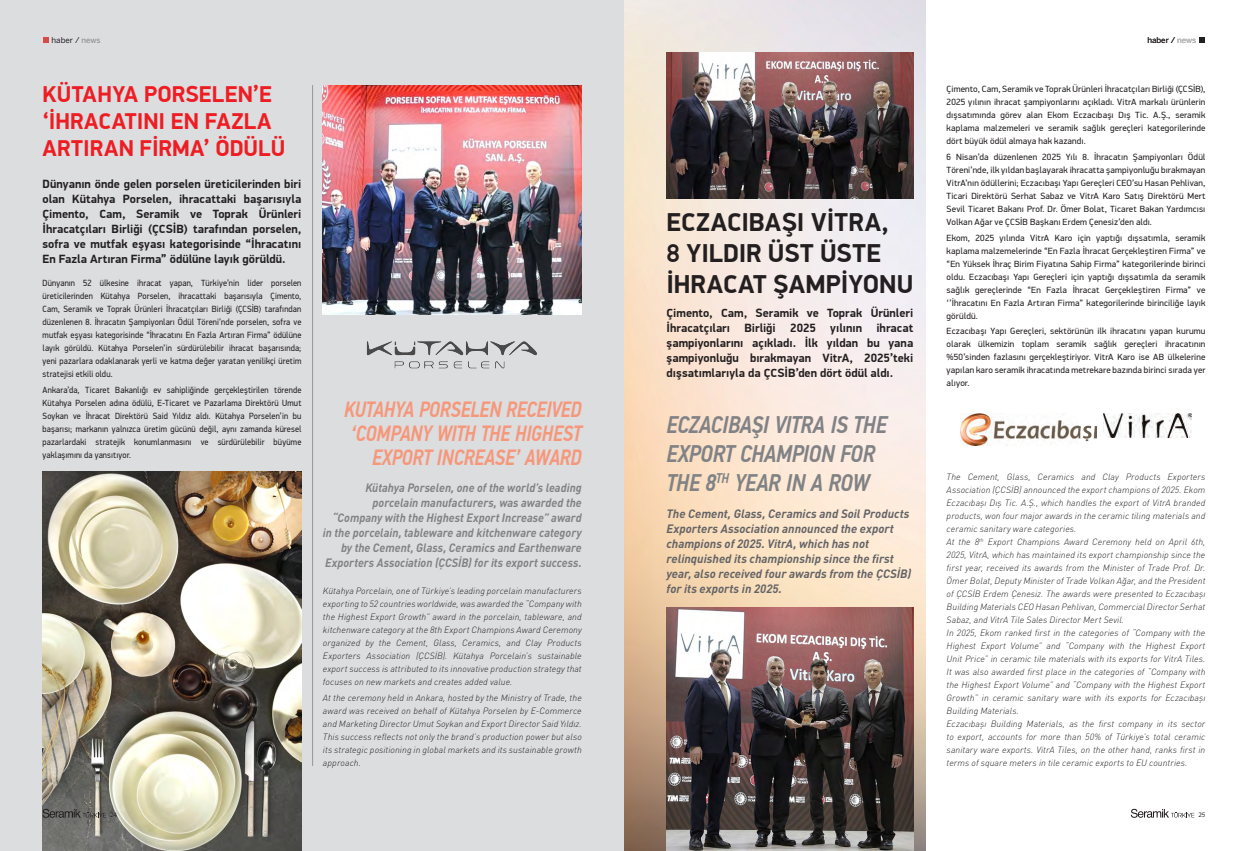
<style>
.page{position:relative;width:1248px;height:851px;background:#fff}
.page>*{position:absolute;margin:0;border:0;box-sizing:border-box;transform-origin:0 0}
.t1{font:700 26px/31px "PF Din Display Pro";color:#231f20}
.t2{font:italic 500 24px/29px "PF Din Text Cond Pro";letter-spacing:-.01em;color:#808285}
.t3{font:700 23px/27px "PF Din Display Pro";letter-spacing:.005em;color:#ee1d23}
.t4{font:italic 500 22px/24px "PF Din Text Cond Pro";letter-spacing:-.01em;color:#f6977a;text-align:right;scale:.95 1}
.t5{font:700 12px/15px "PF Din Display Pro";letter-spacing:.005em;color:#231f20;text-align:justify}
.t6{font:italic 700 12px/15px "DIN Pro";color:#808285;text-align:right;scale:.94 1}
.t7{font:italic 700 12px/15px "DIN Pro";color:#636366}
.t8{font:italic 300 9px/13px "DIN Pro";letter-spacing:.01em;color:#231f20;text-align:justify}
.t9{font:9px/13px "PF Din Display Pro";letter-spacing:.015em;color:#231f20;text-align:justify}
.t10{font:9px/13px "PF Din Display Pro";letter-spacing:.015em;color:#231f20;text-align:justify;scale:.92 1}
.t11{font:8px "Benton Sans";color:#231f20}
.t12{font:6.5px "Syntax LT Std";color:#231f20}
.s1{color:#808285}
</style>
<div class="page">
<div style="left:0;top:0;width:624px;height:850px;background:#dcdddf"></div>
<img style="left:323px;top:85px;width:258px;height:229px">
<hr style="left:312px;top:85px;width:1px;height:680px;background:#939598">
<img style="left:366px;top:341px;width:171px;height:28px">
<img style="left:43px;top:471px;width:258px;height:379px">
<svg style="left:43px;top:37px;width:5px;height:6px"></svg>
<svg style="left:1130px;top:808px;width:64px;height:9px"></svg>
<svg style="left:43px;top:808px;width:63px;height:9px"></svg>
<img style="left:624px;top:0;width:301px;height:850px">
<img style="left:666px;top:607px;width:247px;height:243px">
<img style="left:666px;top:52px;width:247px;height:146px">
<img style="left:960px;top:413px;width:136px;height:32px">
<img style="left:1103px;top:413px;width:87px;height:25px">
<svg style="left:1199px;top:37px;width:6px;height:6px"></svg>
<p class="t11" style="left:52px;top:35px;width:50px">haber / <span class="s1">news</span></p>
<h3 class="t3" style="left:43px;top:82px;width:244px">KÜTAHYA PORSELEN’E ‘İHRACATINI EN FAZLA<br>ARTIRAN FİRMA’ ÖDÜLÜ</h3>
<p class="t5" style="left:43px;top:176px;width:260px">Dünyanın önde gelen porselen üreticilerinden biri olan Kütahya Porselen, ihracattaki başarısıyla Çimento, Cam, Seramik ve Toprak Ürünleri İhracatçıları Birliği (ÇCSİB) tarafından porselen, sofra ve mutfak eşyası kategorisinde “İhracatını En Fazla Artıran Firma” ödülüne layık görüldü.</p>
<p class="t10" style="left:43px;top:277px;width:283px">Dünyanın 52 ülkesine ihracat yapan, Türkiye’nin lider porselen üreticilerinden Kütahya Porselen, ihracattaki başarısıyla Çimento, Cam, Seramik ve Toprak Ürünleri İhracatçıları Birliği (ÇCSİB) tarafından düzenlenen 8. İhracatın Şampiyonları Ödül Töreni’nde porselen, sofra ve mutfak eşyası kategorisinde “İhracatını En Fazla Artıran Firma” ödülüne layık görüldü. Kütahya Porselen’in sürdürülebilir ihracat başarısında; yeni pazarlara odaklanarak yerli ve katma değer yaratan yenilikçi üretim stratejisi etkili oldu.</p>
<p class="t10" style="left:43px;top:383px;width:283px">Ankara’da, Ticaret Bakanlığı ev sahipliğinde gerçekleştirilen törende Kütahya Porselen adına ödülü, E-Ticaret ve Pazarlama Direktörü Umut Soykan ve İhracat Direktörü Said Yıldız aldı. Kütahya Porselen’in bu başarısı; markanın yalnızca üretim gücünü değil, aynı zamanda küresel pazarlardaki stratejik konumlanmasını ve sürdürülebilir büyüme yaklaşımını da yansıtıyor.</p>
<h3 class="t4" style="left:344px;top:398px;width:251px">KUTAHYA PORSELEN RECEIVED ‘COMPANY WITH THE HIGHEST<br>EXPORT INCREASE’ AWARD</h3>
<p class="t6" style="left:323px;top:480px;width:277px">Kütahya Porselen, one of the world’s leading porcelain manufacturers, was awarded the “Company with the Highest Export Increase” award in the porcelain, tableware and kitchenware category by the Cement, Glass, Ceramics and Earthenware Exporters Association (ÇCSİB) for its export success.</p>
<p class="t8" style="left:323px;top:584px;width:260px">Kütahya Porcelain, one of Türkiye’s leading porcelain manufacturers exporting to 52 countries worldwide, was awarded the “Company with the Highest Export Growth” award in the porcelain, tableware, and kitchenware category at the 8th Export Champions Award Ceremony organized by the Cement, Glass, Ceramics, and Clay Products Exporters Association (ÇCSİB). Kütahya Porcelain’s sustainable export success is attributed to its innovative production strategy that focuses on new markets and creates added value.</p>
<p class="t8" style="left:323px;top:691px;width:260px">At the ceremony held in Ankara, hosted by the Ministry of Trade, the award was received on behalf of Kütahya Porselen by E-Commerce and Marketing Director Umut Soykan and Export Director Said Yıldız.<br>This success reflects not only the brand’s production power but also its strategic positioning in global markets and its sustainable growth approach.</p>
<h1 class="t1" style="left:666px;top:207px;width:248px">ECZACIBAŞI VİTRA,<br>8 YILDIR ÜST ÜSTE<br>İHRACAT ŞAMPİYONU</h1>
<h3 class="t5" style="left:666px;top:305px;width:248px">Çimento, Cam, Seramik ve Toprak Ürünleri İhracatçıları Birliği 2025 yılının ihracat şampiyonlarını açıkladı. İlk yıldan bu yana şampiyonluğu bırakmayan VitrA, 2025’teki dışsatımlarıyla da ÇCSİB’den dört ödül aldı.</h3>
<h2 class="t2" style="left:666px;top:410px;width:222px">ECZACIBAŞI VITRA IS THE<br>EXPORT CHAMPION FOR<br>THE 8<sup>TH</sup> YEAR IN A ROW</h2>
<p class="t7" style="left:666px;top:505px;width:246px">The Cement, Glass, Ceramics and Soil Products Exporters Association announced the export champions of 2025. VitrA, which has not relinquished its championship since the first year, also received four awards from the ÇCSİB) for its exports in 2025.</p>
<p class="t11" style="left:1147px;top:35px;width:50px">haber / <span class="s1">news</span></p>
<p class="t9" style="left:946px;top:82px;width:260px">Çimento, Cam, Seramik ve Toprak Ürünleri İhracatçıları Birliği (ÇCSİB), 2025 yılının ihracat şampiyonlarını açıkladı. VitrA markalı ürünlerin dışsatımında görev alan Ekom Eczacıbaşı Dış Tic. A.Ş., seramik kaplama malzemeleri ve seramik sağlık gereçleri kategorilerinde dört büyük ödül almaya hak kazandı.</p>
<p class="t9" style="left:946px;top:150px;width:260px">6 Nisan’da düzenlenen 2025 Yılı 8. İhracatın Şampiyonları Ödül Töreni’nde, ilk yıldan başlayarak ihracatta şampiyonluğu bırakmayan VitrA’nın ödüllerini; Eczacıbaşı Yapı Gereçleri CEO’su Hasan Pehlivan, Ticari Direktörü Serhat Sabaz ve VitrA Karo Satış Direktörü Mert Sevil Ticaret Bakanı Prof. Dr. Ömer Bolat, Ticaret Bakan Yardımcısı Volkan Ağar ve ÇCSİB Başkanı Erdem Çenesiz’den aldı.</p>
<p class="t9" style="left:946px;top:231px;width:260px">Ekom, 2025 yılında VitrA Karo için yaptığı dışsatımla, seramik kaplama malzemelerinde “En Fazla İhracat Gerçekleştiren Firma” ve “En Yüksek İhraç Birim Fiyatına Sahip Firma” kategorilerinde birinci oldu. Eczacıbaşı Yapı Gereçleri için yaptığı dışsatımla da seramik sağlık gereçlerinde “En Fazla İhracat Gerçekleştiren Firma” ve ‘’İhracatını En Fazla Artıran Firma” kategorilerinde birinciliğe layık görüldü.</p>
<p class="t9" style="left:946px;top:325px;width:260px">Eczacıbaşı Yapı Gereçleri, sektörünün ilk ihracatını yapan kurumu olarak ülkemizin toplam seramik sağlık gereçleri ihracatının %50’sinden fazlasını gerçekleştiriyor. VitrA Karo ise AB ülkelerine yapılan karo seramik ihracatında metrekare bazında birinci sırada yer alıyor.</p>
<p class="t8" style="left:946px;top:470px;width:260px;text-align:left">The Cement, Glass, Ceramics and Clay Products Exporters Association (ÇCSİB) announced the export champions of 2025. Ekom Eczacıbaşı Dış Tic. A.Ş., which handles the export of VitrA branded products, won four major awards in the ceramic tiling materials and ceramic sanitary ware categories.<br>At the 8<sup>th</sup> Export Champions Award Ceremony held on April 6th, 2025, VitrA, which has maintained its export championship since the first year, received its awards from the Minister of Trade Prof. Dr.<br>Ömer Bolat, Deputy Minister of Trade Volkan Ağar, and the President of ÇCSİB Erdem Çenesiz. The awards were presented to Eczacıbaşı Building Materials CEO Hasan Pehlivan, Commercial Director Serhat Sabaz, and VitrA Tile Sales Director Mert Sevil.<br>In 2025, Ekom ranked first in the categories of “Company with the Highest Export Volume” and “Company with the Highest Export Unit Price” in ceramic tile materials with its exports for VitrA Tiles.<br>It was also awarded first place in the categories of “Company with the Highest Export Volume” and “Company with the Highest Export Growth” in ceramic sanitary ware with its exports for Eczacıbaşı Building Materials.<br>Eczacıbaşı Building Materials, as the first company in its sector to export, accounts for more than 50% of Türkiye’s total ceramic sanitary ware exports. VitrA Tiles, on the other hand, ranks first in terms of square meters in tile ceramic exports to EU countries.</p>
<p class="t12" style="left:110px;top:811px;width:9px">24</p>
<p class="t12" style="left:1198px;top:811px;width:9px">25</p>
</div>
